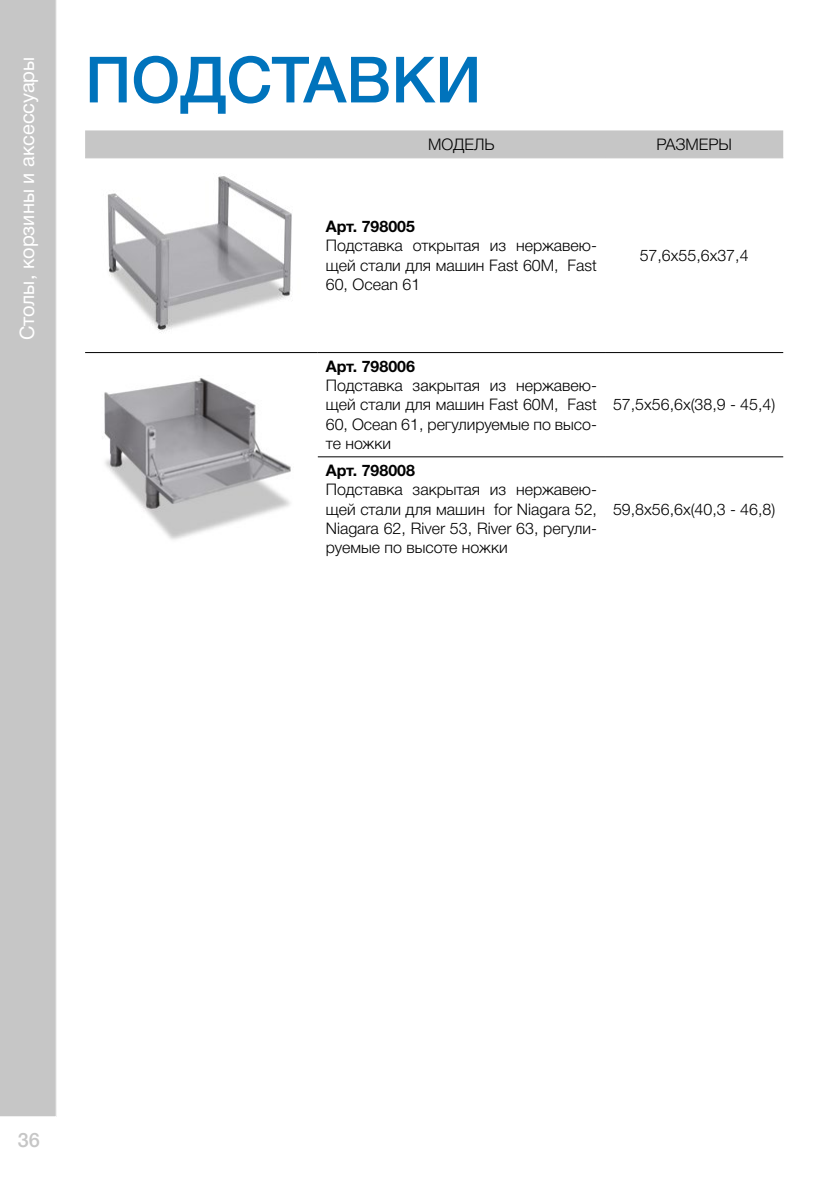
<style>
.page{position:relative;width:840px;height:1191px;background:#fff}
.page>*{position:absolute;margin:0;border:0;box-sizing:border-box;transform-origin:0 0}
.t1{font:500 64px "Helvetica Neue Cyr";color:#0073bc}
.t2{font:20px "Helvetica Neue Cyr";color:#fff}
.t3{font:500 20px "Helvetica Neue Cyr";color:#c6c6c6}
.t4{font:300 16px/19.2px "Helvetica Neue Cyr";color:#000;text-align:justify}
.t5{font:700 16px "Helvetica Neue Cyr";color:#000}
</style>
<div class="page">
<div style="left:0;top:0;width:57px;height:1117px;background:#c6c6c6"></div>
<div style="left:85px;top:130px;width:697px;height:27px;background:#c6c6c6"></div>
<hr style="left:85px;top:157px;width:232px;height:1px;background:#c6c6c6">
<hr style="left:317px;top:157px;width:287px;height:1px;background:#c6c6c6">
<hr style="left:604px;top:157px;width:178px;height:1px;background:#c6c6c6">
<hr style="left:85px;top:352px;width:232px;height:1px;background:#000">
<hr style="left:317px;top:352px;width:287px;height:1px;background:#000">
<hr style="left:604px;top:352px;width:178px;height:1px;background:#000">
<hr style="left:317px;top:456px;width:287px;height:1px;background:#000">
<hr style="left:604px;top:456px;width:178px;height:1px;background:#000">
<img style="left:107px;top:176px;width:185px;height:155px">
<img style="left:104px;top:378px;width:187px;height:162px">
<p class="t2" style="left:16px;top:340px;width:285px;rotate:-90deg">Столы, корзины и аксессуары</p>
<h1 class="t1" style="left:85px;top:45px;width:397px">ПОДСТАВКИ</h1>
<p class="t4" style="left:428px;top:135px;width:68px">МОДЕЛЬ</p>
<p class="t4" style="left:656px;top:135px;width:77px">РАЗМЕРЫ</p>
<p class="t5" style="left:325px;top:218px;width:91px">Арт. 798005</p>
<p class="t4" style="left:325px;top:236px;width:272px">Подставка открытая из нержавею&shy;щей стали для машин Fast 60M, Fast 60, Ocean 61</p>
<p class="t4" style="left:639px;top:246px;width:110px">57,6x55,6x37,4</p>
<p class="t5" style="left:325px;top:357px;width:91px">Арт. 798006</p>
<p class="t4" style="left:325px;top:376px;width:272px">Подставка закрытая из нержавею&shy;щей стали для машин Fast 60M, Fast 60, Ocean 61, регулируемые по высо&shy;те ножки</p>
<p class="t5" style="left:325px;top:462px;width:91px">Арт. 798008</p>
<p class="t4" style="left:325px;top:480px;width:272px">Подставка закрытая из нержавею&shy;щей стали для машин for Niagara 52, Niagara 62, River 53, River 63, регули&shy;руемые по высоте ножки</p>
<p class="t4" style="left:612px;top:395px;width:164px">57,5x56,6x(38,9 - 45,4)</p>
<p class="t4" style="left:612px;top:499px;width:164px">59,8x56,6x(40,3 - 46,8)</p>
<p class="t3" style="left:18px;top:1129px;width:24px">36</p>
</div>
